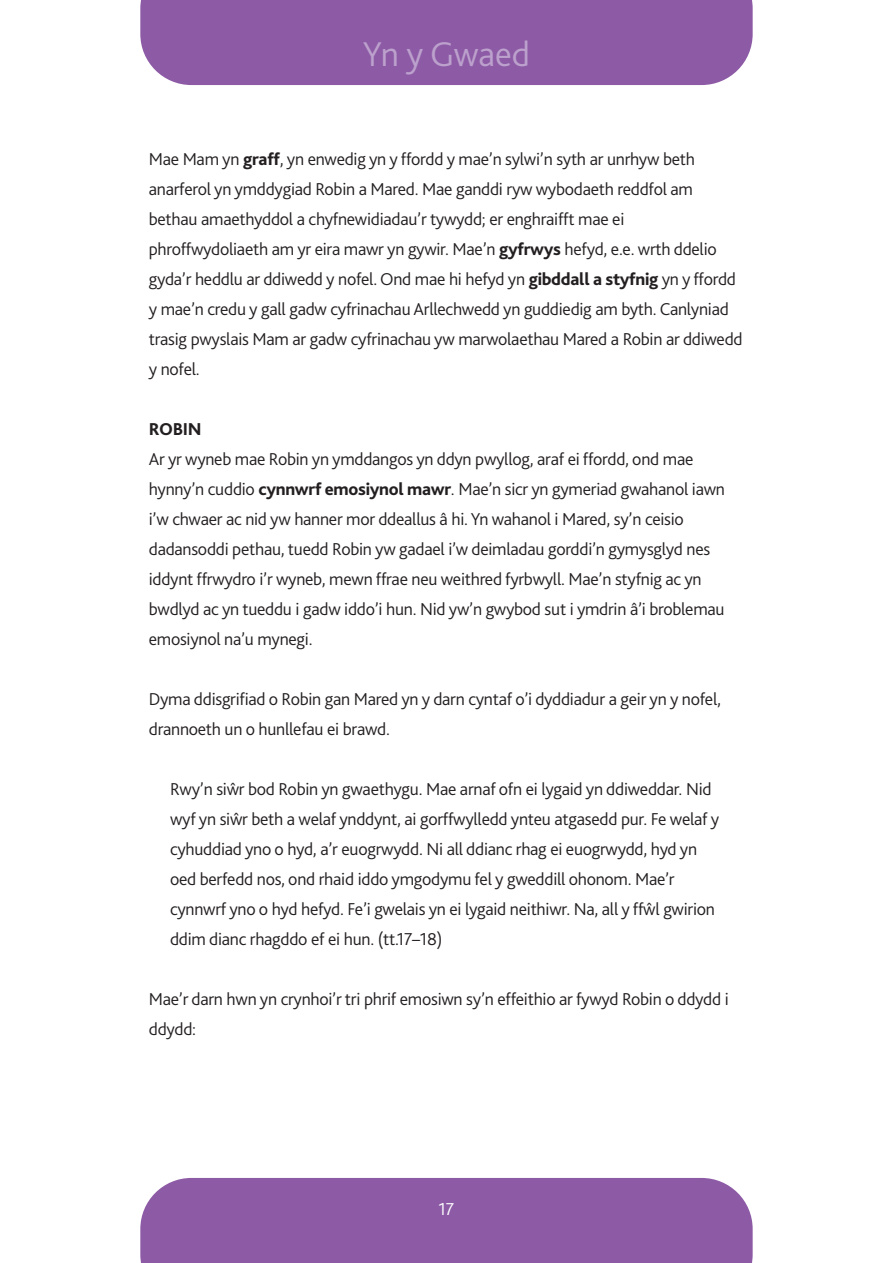
<style>
.page{position:relative;width:893px;height:1263px;background:#fff}
.page>*{position:absolute;margin:0;border:0;box-sizing:border-box;transform-origin:0 0}
.t1{font:300 36px "Bliss 2";color:#bca1cc}
.t2{font:300 18px/30px "Bliss 2";letter-spacing:-.015em;color:#231f20}
.t3{font:800 18px "Bliss 2";letter-spacing:-.015em;color:#231f20}
.t4{font:300 18px "Bliss 2";color:#fff}
.s1{font-weight:800}
</style>
<div class="page">
<div style="left:140px;top:0;width:613px;height:85px;background:#8d5ba6"></div>
<div style="left:140px;top:1178px;width:613px;height:85px;background:#8d5ba6"></div>
<h1 class="t1" style="left:363px;top:41px;width:169px">Yn y Gwaed</h1>
<p class="t2" style="left:149px;top:146px;width:595px">Mae Mam yn <span class="s1">graff</span>, yn enwedig yn y ffordd y mae’n sylwi’n syth ar unrhyw beth anarferol yn ymddygiad Robin a Mared. Mae ganddi ryw wybodaeth reddfol am bethau amaethyddol a chyfnewidiadau’r tywydd; er enghraifft mae ei phroffwydoliaeth am yr eira mawr yn gywir. Mae’n <span class="s1">gyfrwys</span> hefyd, e.e. wrth ddelio gyda’r heddlu ar ddiwedd y nofel. Ond mae hi hefyd yn <span class="s1">gibddall a styfnig</span> yn y ffordd y mae’n credu y gall gadw cyfrinachau Arllechwedd yn guddiedig am byth. Canlyniad trasig pwyslais Mam ar gadw cyfrinachau yw marwolaethau Mared a Robin ar ddiwedd y nofel.</p>
<p class="t3" style="left:149px;top:422px;width:54px">ROBIN</p>
<p class="t2" style="left:149px;top:446px;width:578px">Ar yr wyneb mae Robin yn ymddangos yn ddyn pwyllog, araf ei ffordd, ond mae hynny’n cuddio <span class="s1">cynnwrf emosiynol mawr</span>. Mae’n sicr yn gymeriad gwahanol iawn i’w chwaer ac nid yw hanner mor ddeallus â hi. Yn wahanol i Mared, sy’n ceisio dadansoddi pethau, tuedd Robin yw gadael i’w deimladau gorddi’n gymysglyd nes iddynt ffrwydro i’r wyneb, mewn ffrae neu weithred fyrbwyll. Mae’n styfnig ac yn bwdlyd ac yn tueddu i gadw iddo’i hun. Nid yw’n gwybod sut i ymdrin â’i broblemau emosiynol na’u mynegi.</p>
<p class="t2" style="left:149px;top:686px;width:574px">Dyma ddisgrifiad o Robin gan Mared yn y darn cyntaf o’i dyddiadur a geir yn y nofel, drannoeth un o hunllefau ei brawd.</p>
<p class="t2" style="left:170px;top:776px;width:551px">Rwy’n siŵr bod Robin yn gwaethygu. Mae arnaf ofn ei lygaid yn ddiweddar. Nid wyf yn siŵr beth a welaf ynddynt, ai gorffwylledd ynteu atgasedd pur. Fe welaf y cyhuddiad yno o hyd, a’r euogrwydd. Ni all ddianc rhag ei euogrwydd, hyd yn oed berfedd nos, ond rhaid iddo ymgodymu fel y gweddill ohonom. Mae’r cynnwrf yno o hyd hefyd. Fe’i gwelais yn ei lygaid neithiwr. Na, all y ffŵl gwirion ddim dianc rhagddo ef ei hun. (tt.17–18)</p>
<p class="t2" style="left:149px;top:986px;width:581px">Mae’r darn hwn yn crynhoi’r tri phrif emosiwn sy’n effeithio ar fywyd Robin o ddydd i ddydd:</p>
<p class="t4" style="left:439px;top:1203px;width:17px">17</p>
</div>
